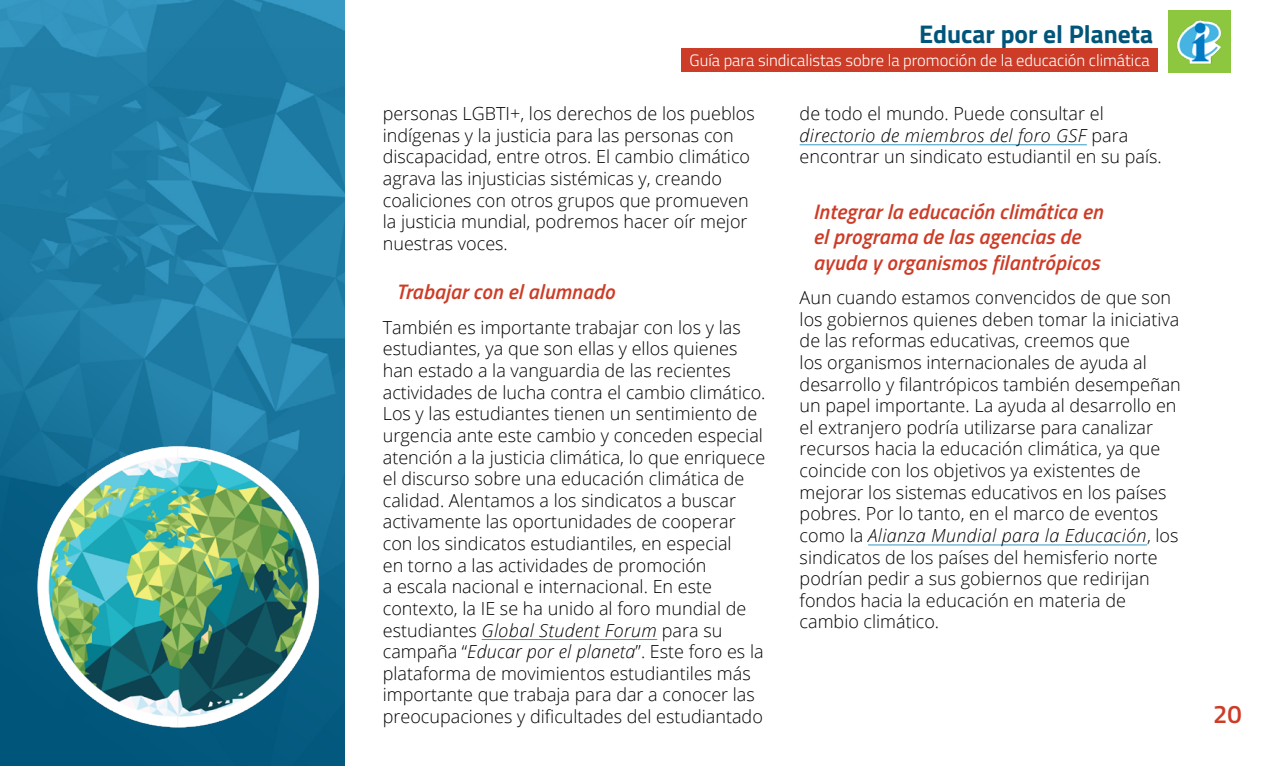
<style>
.page{position:relative;width:1276px;height:766px;background:#fff}
.page>*{position:absolute;margin:0;border:0;box-sizing:border-box;transform-origin:0 0}
.t1{font:700 25.5px "Titillium Web";color:#00557a}
.t2{font:600 25.5px "Titillium";color:#cd3c27}
.t3{font:italic 600 21px/25.5px "Titillium";letter-spacing:.01em;color:#cd3c27}
.t4{font:300 18px/21.6px "Open Sans";color:#000}
.t5{font:300 16.5px "Titillium Web";color:#fff}
.s1{font-style:italic}
</style>
<div class="page">
<img style="left:0;top:0;width:344px;height:48px">
<svg style="left:0;top:48px;width:344px;height:717px;background:#1e7ca4"></svg>
<div style="left:1168px;top:10px;width:62px;height:63px;background:#8dc73f"></div>
<img style="left:1177px;top:20px;width:45px;height:44px">
<div style="left:681px;top:48px;width:476px;height:23px;background:#cd3c27"></div>
<hr style="left:481px;top:639px;width:176px;height:1px;background:#379ac4">
<hr style="left:799px;top:144px;width:287px;height:1px;background:#379ac4">
<hr style="left:868px;top:544px;width:279px;height:1px;background:#379ac4">
<img style="left:0;top:435px;width:344px;height:298px">
<h1 class="t1" style="left:919px;top:15px;width:235px">Educar por el Planeta</h1>
<p class="t5" style="left:689px;top:48px;width:462px">Guía para sindicalistas sobre la promoción de la educación climática</p>
<p class="t4" style="left:383px;top:102px;width:373px">personas LGBTI+, los derechos de los pueblos indígenas y la justicia para las personas con discapacidad, entre otros. El cambio climático agrava las injusticias sistémicas y, creando coaliciones con otros grupos que promueven la justicia mundial, podremos hacer oír mejor nuestras voces.</p>
<p class="t3" style="left:396px;top:278px;width:220px">Trabajar con el alumnado</p>
<p class="t4" style="left:383px;top:316px;width:384px">También es importante trabajar con los y las estudiantes, ya que son ellas y ellos quienes han estado a la vanguardia de las recientes actividades de lucha contra el cambio climático.<br>Los y las estudiantes tienen un sentimiento de urgencia ante este cambio y conceden especial atención a la justicia climática, lo que enriquece el discurso sobre una educación climática de calidad. Alentamos a los sindicatos a buscar activamente las oportunidades de cooperar con los sindicatos estudiantiles, en especial<br>en torno a las actividades de promoción<br>a escala nacional e internacional. En este contexto, la IE se ha unido al foro mundial de estudiantes <span class="s1">Global Student Forum</span> para su campaña “<span class="s1">Educar por el planeta</span>”. Este foro es la plataforma de movimientos estudiantiles más importante que trabaja para dar a conocer las preocupaciones y dificultades del estudiantado</p>
<p class="t4" style="left:799px;top:102px;width:364px">de todo el mundo. Puede consultar el <span class="s1">directorio de miembros del foro GSF</span> para encontrar un sindicato estudiantil en su país.</p>
<p class="t3" style="left:813px;top:197px;width:291px">Integrar la educación climática en el programa de las agencias de ayuda y organismos filantrópicos</p>
<p class="t4" style="left:799px;top:286px;width:383px">Aun cuando estamos convencidos de que son los gobiernos quienes deben tomar la iniciativa de las reformas educativas, creemos que<br>los organismos internacionales de ayuda al desarrollo y filantrópicos también desempeñan un papel importante. La ayuda al desarrollo en el extranjero podría utilizarse para canalizar recursos hacia la educación climática, ya que coincide con los objetivos ya existentes de mejorar los sistemas educativos en los países pobres. Por lo tanto, en el marco de eventos como la <span class="s1">Alianza Mundial para la Educación</span>, los sindicatos de los países del hemisferio norte podrían pedir a sus gobiernos que redirijan fondos hacia la educación en materia de cambio climático.</p>
<h1 class="t2" style="left:1213px;top:695px;width:30px">20</h1>
</div>
